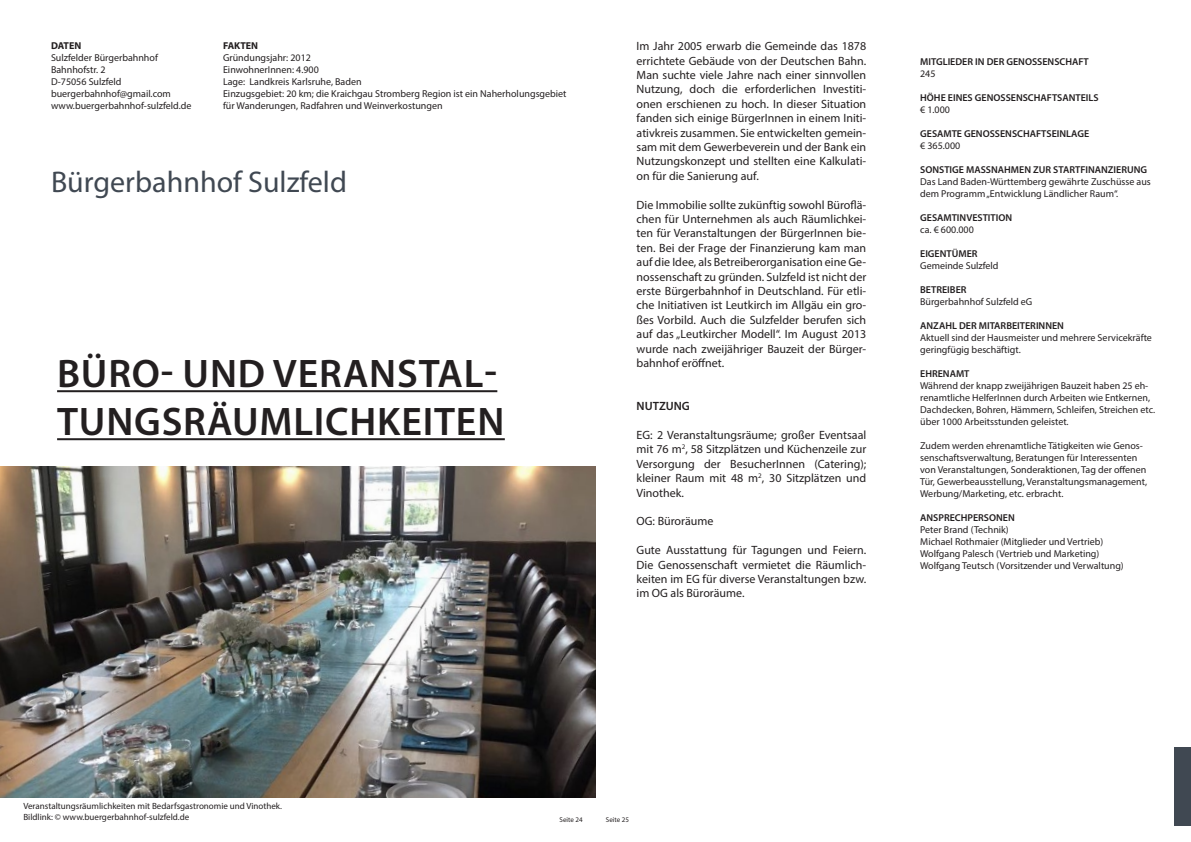
<style>
.page{position:relative;width:1191px;height:842px;background:#fff}
.page>*{position:absolute;margin:0;border:0;box-sizing:border-box;transform-origin:0 0}
.t1{font:600 40px/48px "Myriad Pro";letter-spacing:.02em;color:#231f20}
.t2{font:30px "Myriad Pro";color:#404852}
.t3{font:12px/14.4px "Myriad Pro";color:#231f20;text-align:justify}
.t4{font:600 12px "Myriad Pro";color:#231f20}
.t5{font:10px/12px "Myriad Pro";color:#231f20}
.t6{font:600 10px "Myriad Pro";color:#231f20}
.t7{font:700 10px "Myriad Pro";color:#231f20}
.t8{font:9px/10.8px "Myriad Pro";color:#231f20}
.t9{font:7px "Myriad Pro";color:#231f20}
</style>
<div class="page">
<img style="left:0;top:466px;width:595px;height:332px">
<hr style="left:57px;top:390px;width:440px;height:2px;background:#231f20">
<hr style="left:57px;top:438px;width:448px;height:2px;background:#231f20">
<div style="left:1174px;top:747px;width:17px;height:79px;background:#404852"></div>
<p class="t7" style="left:51px;top:39px;width:32px">DATEN</p>
<p class="t5" style="left:51px;top:51px;width:142px">Sulzfelder Bürgerbahnhof<br>Bahnhofstr. 2<br>D-75056 Sulzfeld buergerbahnhof@gmail.com www.buergerbahnhof-sulzfeld.de</p>
<p class="t7" style="left:223px;top:39px;width:37px">FAKTEN</p>
<p class="t5" style="left:223px;top:51px;width:345px">Gründungsjahr: 2012<br>EinwohnerInnen: 4.900<br>Lage: Landkreis Karlsruhe, Baden<br>Einzugsgebiet: 20 km; die Kraichgau Stromberg Region ist ein Naherholungsgebiet für Wanderungen, Radfahren und Weinverkostungen</p>
<h2 class="t2" style="left:51px;top:164px;width:297px">Bürgerbahnhof Sulzfeld</h2>
<h1 class="t1" style="left:57px;top:349px;width:449px">BÜRO- UND VERANSTAL-<br>TUNGSRÄUMLICHKEITEN</h1>
<p class="t3" style="left:636px;top:39px;width:231px">Im Jahr 2005 erwarb die Gemeinde das 1878 errichtete Gebäude von der Deutschen Bahn.<br>Man suchte viele Jahre nach einer sinnvollen Nutzung, doch die erforderlichen Investiti&shy;onen erschienen zu hoch. In dieser Situation fanden sich einige BürgerInnen in einem Initi&shy;ativkreis zusammen. Sie entwickelten gemein&shy;sam mit dem Gewerbeverein und der Bank ein Nutzungskonzept und stellten eine Kalkulati&shy;on für die Sanierung auf.</p>
<p class="t3" style="left:636px;top:197px;width:231px">Die Immobilie sollte zukünftig sowohl Büroflä&shy;chen für Unternehmen als auch Räumlichkei&shy;ten für Veranstaltungen der BürgerInnen bie&shy;ten. Bei der Frage der Finanzierung kam man auf die Idee, als Betreiberorganisation eine Ge&shy;nossenschaft zu gründen. Sulzfeld ist nicht der erste Bürgerbahnhof in Deutschland. Für etli&shy;che Initiativen ist Leutkirch im Allgäu ein gro&shy;ßes Vorbild. Auch die Sulzfelder berufen sich auf das „Leutkircher Modell“. Im August 2013 wurde nach zweijähriger Bauzeit der Bürger&shy;bahnhof eröffnet.</p>
<p class="t4" style="left:636px;top:398px;width:55px">NUTZUNG</p>
<p class="t3" style="left:636px;top:427px;width:231px">EG: 2 Veranstaltungsräume; großer Eventsaal mit 76 m<sup>2</sup>, 58 Sitzplätzen und Küchenzeile zur Versorgung der BesucherInnen (Catering); kleiner Raum mit 48 m<sup>2</sup>, 30 Sitzplätzen und Vinothek.</p>
<p class="t3" style="left:636px;top:514px;width:78px">OG: Büroräume</p>
<p class="t3" style="left:636px;top:543px;width:231px">Gute Ausstattung für Tagungen und Feiern.<br>Die Genossenschaft vermietet die Räumlich&shy;keiten im EG für diverse Veranstaltungen bzw. im OG als Büroräume.</p>
<p class="t6" style="left:920px;top:55px;width:170px">MITGLIEDER IN DER GENOSSENSCHAFT</p>
<p class="t5" style="left:920px;top:67px;width:17px">245</p>
<p class="t6" style="left:920px;top:91px;width:180px">HÖHE EINES GENOSSENSCHAFTSANTEILS</p>
<p class="t5" style="left:920px;top:103px;width:31px">€ 1.000</p>
<p class="t6" style="left:920px;top:127px;width:170px">GESAMTE GENOSSENSCHAFTSEINLAGE</p>
<p class="t5" style="left:920px;top:139px;width:42px">€ 365.000</p>
<p class="t6" style="left:920px;top:163px;width:228px">SONSTIGE MASSNAHMEN ZUR STARTFINANZIERUNG</p>
<p class="t5" style="left:920px;top:175px;width:232px">Das Land Baden-Württemberg gewährte Zuschüsse aus dem Programm „Entwicklung Ländlicher Raum“.</p>
<p class="t6" style="left:920px;top:211px;width:94px">GESAMTINVESTITION</p>
<p class="t5" style="left:920px;top:223px;width:55px">ca. € 600.000</p>
<p class="t6" style="left:920px;top:247px;width:59px">EIGENTÜMER</p>
<p class="t5" style="left:920px;top:259px;width:80px">Gemeinde Sulzfeld</p>
<p class="t6" style="left:920px;top:283px;width:48px">BETREIBER</p>
<p class="t5" style="left:920px;top:295px;width:114px">Bürgerbahnhof Sulzfeld eG</p>
<p class="t6" style="left:920px;top:319px;width:145px">ANZAHL DER MITARBEITERINNEN</p>
<p class="t5" style="left:920px;top:331px;width:233px">Aktuell sind der Hausmeister und mehrere Servicekräfte geringfügig beschäftigt.</p>
<p class="t6" style="left:920px;top:367px;width:51px">EHRENAMT</p>
<p class="t5" style="left:920px;top:379px;width:236px">Während der knapp zweijährigen Bauzeit haben 25 eh&shy;renamtliche HelferInnen durch Arbeiten wie Entkernen, Dachdecken, Bohren, Hämmern, Schleifen, Streichen etc. über 1000 Arbeitsstunden geleistet.</p>
<p class="t5" style="left:920px;top:439px;width:228px">Zudem werden ehrenamtliche Tätigkeiten wie Genos&shy;senschaftsverwaltung, Beratungen für Interessenten von Veranstaltungen, Sonderaktionen, Tag der offenen Tür, Gewerbeausstellung, Veranstaltungsmanagement, Werbung/Marketing, etc. erbracht.</p>
<p class="t6" style="left:920px;top:511px;width:96px">ANSPRECHPERSONEN</p>
<p class="t5" style="left:920px;top:523px;width:205px">Peter Brand (Technik)<br>Michael Rothmaier (Mitglieder und Vertrieb)<br>Wolfgang Palesch (Vertrieb und Marketing)<br>Wolfgang Teutsch (Vorsitzender und Verwaltung)</p>
<p class="t8" style="left:23px;top:800px;width:260px">Veranstaltungsräumlichkeiten mit Bedarfsgastronomie und Vinothek.<br>Bildlink: © www.buergerbahnhof-sulzfeld.de</p>
<p class="t9" style="left:559px;top:815px;width:25px">Seite 24</p>
<p class="t9" style="left:606px;top:815px;width:25px">Seite 25</p>
</div>
